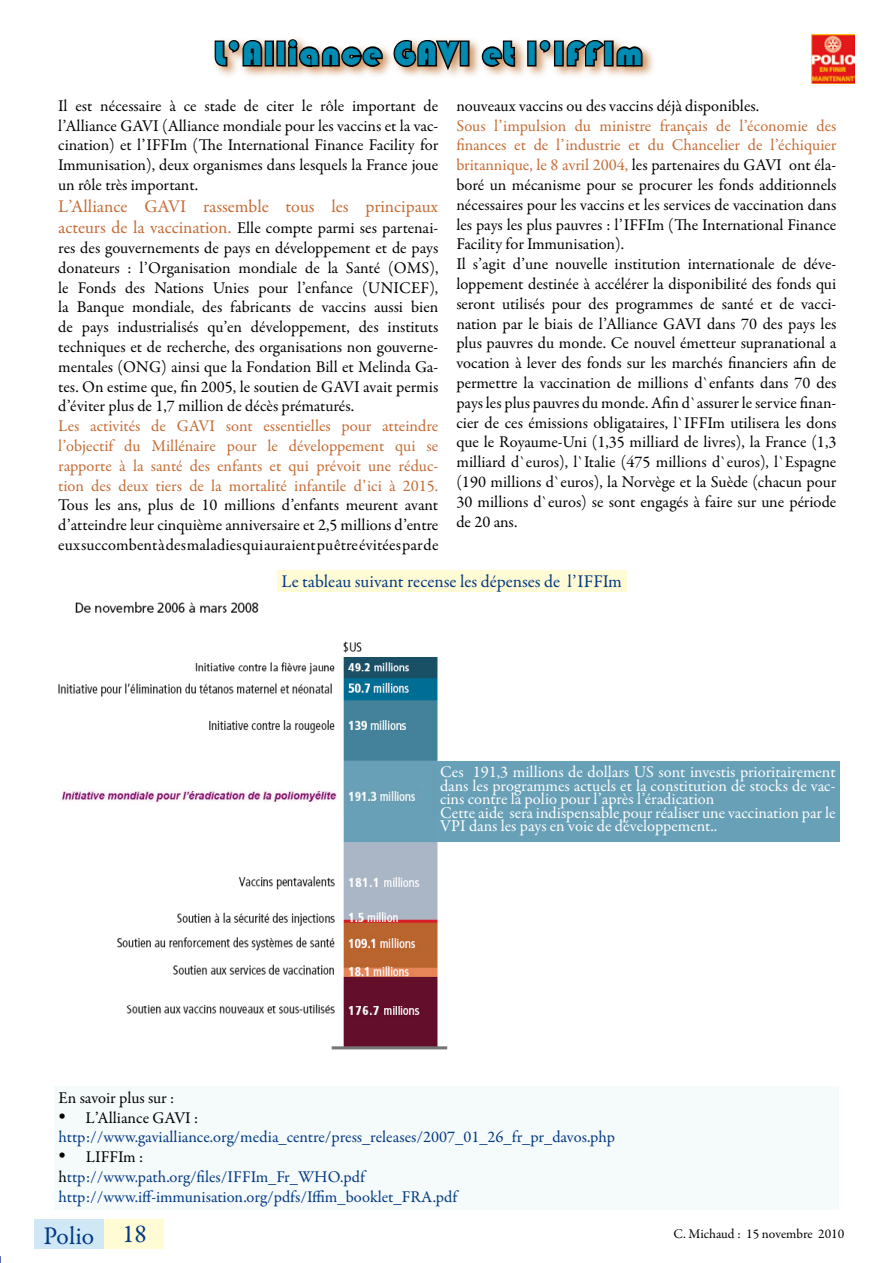
<style>
.page{position:relative;width:893px;height:1263px;background:#fff}
.page>*{position:absolute;margin:0;border:0;box-sizing:border-box;transform-origin:0 0}
.t1{font:34.5px "Bauhaus 93";letter-spacing:.05em;color:#008bb3}
.t2{font:25.5px "Garamond Premr Pro";color:#003882}
.t3{font:18px "Garamond Premr Pro";color:#003882}
.t4{font:18px "Garamond Premr Pro";color:#c56b33}
.t5{font:16.5px/19.8px "Garamond Premr Pro";color:#000;text-align:justify}
.t6{font:16.5px/13.5px "Garamond Premr Pro";color:#fff}
.t7{font:16.5px/19.8px "Garamond Premr Pro";color:#003882}
.t8{font:16.5px/19.8px "Garamond Premr Pro";color:#c56b33;text-align:justify}
.t9{font:13.5px "Garamond Premr Pro";color:#000}
.s1{font-size:18px;color:#c56b33}
.s2{color:#c56b33}
.s3{font-family:"Garamond";font-size:21px;color:#000}
.s4{color:#000}
</style>
<div class="page">
<div style="left:105px;top:1219px;width:59px;height:30px;background:#fffbd5"></div>
<div style="left:34px;top:1219px;width:70px;height:30px;background:#d0e7f6"></div>
<img style="left:812px;top:35px;width:42px;height:49px">
<div style="left:211px;top:35px;width:444px;height:45px;background:#bc6f2e;opacity:.75"></div>
<svg style="left:213px;top:38px;width:51px;height:31px;background:#948579"></svg>
<div style="left:265px;top:41px;width:9px;height:26px;border:3px solid #000"></div>
<div style="left:276px;top:41px;width:10px;height:26px;border:3px solid #000"></div>
<svg style="left:286px;top:37px;width:98px;height:32px"></svg>
<svg style="left:392px;top:38px;width:70px;height:36px;background:#948476"></svg>
<div style="left:460px;top:41px;width:9px;height:26px;border:3px solid #000"></div>
<svg style="left:480px;top:39px;width:37px;height:30px"></svg>
<div style="left:527px;top:41px;width:9px;height:26px;border:3px solid #000"></div>
<svg style="left:537px;top:38px;width:15px;height:17px"></svg>
<div style="left:554px;top:41px;width:10px;height:26px;border:3px solid #000"></div>
<svg style="left:565px;top:38px;width:41px;height:30px"></svg>
<div style="left:604px;top:41px;width:10px;height:26px;border:3px solid #000"></div>
<svg style="left:614px;top:44px;width:30px;height:24px"></svg>
<div style="left:54px;top:1086px;width:785px;height:124px;background:#f5fafa"></div>
<div style="left:277px;top:570px;width:349px;height:21px;background:#fffbd5"></div>
<img style="left:58px;top:601px;width:390px;height:449px">
<div style="left:436px;top:761px;width:404px;height:81px;background:#68a0b7"></div>
<h1 class="t1" style="left:214px;top:34px;width:430px">L’Alliance GAVI et l’IFFIm</h1>
<p class="t5" style="left:58px;top:96px;width:382px">Il est nécessaire à ce stade de citer le rôle important de l’Alliance GAVI (Alliance mondiale pour les vaccins et la vac&shy;cination) et l’IFFIm (The International Finance Facility for Immunisation), deux organismes dans lesquels la France joue un rôle très important.</p>
<p class="t4" style="left:58px;top:195px;width:382px">L’Alliance GAVI rassemble tous les principaux</p>
<p class="t5" style="left:58px;top:219px;width:382px"><span class="s1">acteurs de la vaccination.</span> Elle compte parmi ses partenai&shy;res des gouvernements de pays en développement et de pays donateurs : l’Organisation mondiale de la Santé (OMS), le Fonds des Nations Unies pour l’enfance (UNICEF), la Banque mondiale, des fabricants de vaccins aussi bien de pays industrialisés qu’en développement, des instituts techniques et de recherche, des organisations non gouverne&shy;mentales (ONG) ainsi que la Fondation Bill et Melinda Ga&shy;tes. On estime que, fin 2005, le soutien de GAVI avait permis d’éviter plus de 1,7 million de décès prématurés.</p>
<p class="t8" style="left:58px;top:417px;width:382px">Les activités de GAVI sont essentielles pour atteindre l’objectif du Millénaire pour le développement qui se rapporte à la santé des enfants et qui prévoit une réduc&shy;tion des deux tiers de la mortalité infantile d’ici à 2015.</p>
<p class="t5" style="left:58px;top:496px;width:382px">Tous les ans, plus de 10 millions d’enfants meurent avant d’atteindre leur cinquième anniversaire et 2,5 millions d’entre eux succombent à des maladies qui auraient pu être évitées par de</p>
<p class="t5" style="left:456px;top:96px;width:304px">nouveaux vaccins ou des vaccins déjà disponibles.</p>
<p class="t5" style="left:456px;top:116px;width:382px;text-align:left"><span class="s2">Sous l’impulsion du ministre français de l’économie des finances et de l’industrie et du Chancelier de l’échiquier britannique, le 8 avril 2004,</span> les partenaires du GAVI ont éla&shy;boré un mécanisme pour se procurer les fonds additionnels nécessaires pour les vaccins et les services de vaccination dans les pays les plus pauvres : l’IFFIm (The International Finance Facility for Immunisation).<br>Il s’agit d’une nouvelle institution internationale de déve&shy;loppement destinée à accélérer la disponibilité des fonds qui seront utilisés pour des programmes de santé et de vacci&shy;nation par le biais de l’Alliance GAVI dans 70 des pays les plus pauvres du monde. Ce nouvel émetteur supranational a vocation à lever des fonds sur les marchés financiers afin de permettre la vaccination de millions d`enfants dans 70 des pays les plus pauvres du monde. Afin d`assurer le service finan&shy;cier de ces émissions obligataires, l`IFFIm utilisera les dons que le Royaume-Uni (1,35 milliard de livres), la France (1,3 milliard d`euros), l`Italie (475 millions d`euros), l`Espagne (190 millions d`euros), la Norvège et la Suède (chacun pour 30 millions d`euros) se sont engagés à faire sur une période de 20 ans.</p>
<p class="t3" style="left:281px;top:571px;width:342px">Le tableau suivant recense les dépenses de l’IFFIm</p>
<p class="t6" style="left:440px;top:765px;width:397px">Ces 191,3 millions de dollars US sont investis prioritairement dans les programmes actuels et la constitution de stocks de vac&shy;cins contre la polio pour l’après l’éradication<br>Cette aide sera indispensable pour réaliser une vaccination par le VPI dans les pays en voie de développement..</p>
<p class="t5" style="left:59px;top:1088px;width:117px">En savoir plus sur :</p>
<p class="t7" style="left:59px;top:1108px;width:558px"><span class="s3">•</span> <span class="s4">L’Alliance GAVI : </span>http://www.gavialliance.org/media_centre/press_releases/2007_01_26_fr_pr_davos.php</p>
<p class="t7" style="left:59px;top:1147px;width:400px"><span class="s3">•</span> <span class="s4">LIFFIm :<br>h</span>ttp://www.path.org/files/IFFIm_Fr_WHO.pdf http://www.iff-immunisation.org/pdfs/Iffim_booklet_FRA.pdf</p>
<h2 class="t2" style="left:44px;top:1220px;width:105px">Polio 18</h2>
<p class="t9" style="left:673px;top:1226px;width:172px">C. Michaud : 15 novembre 2010</p>
</div>
